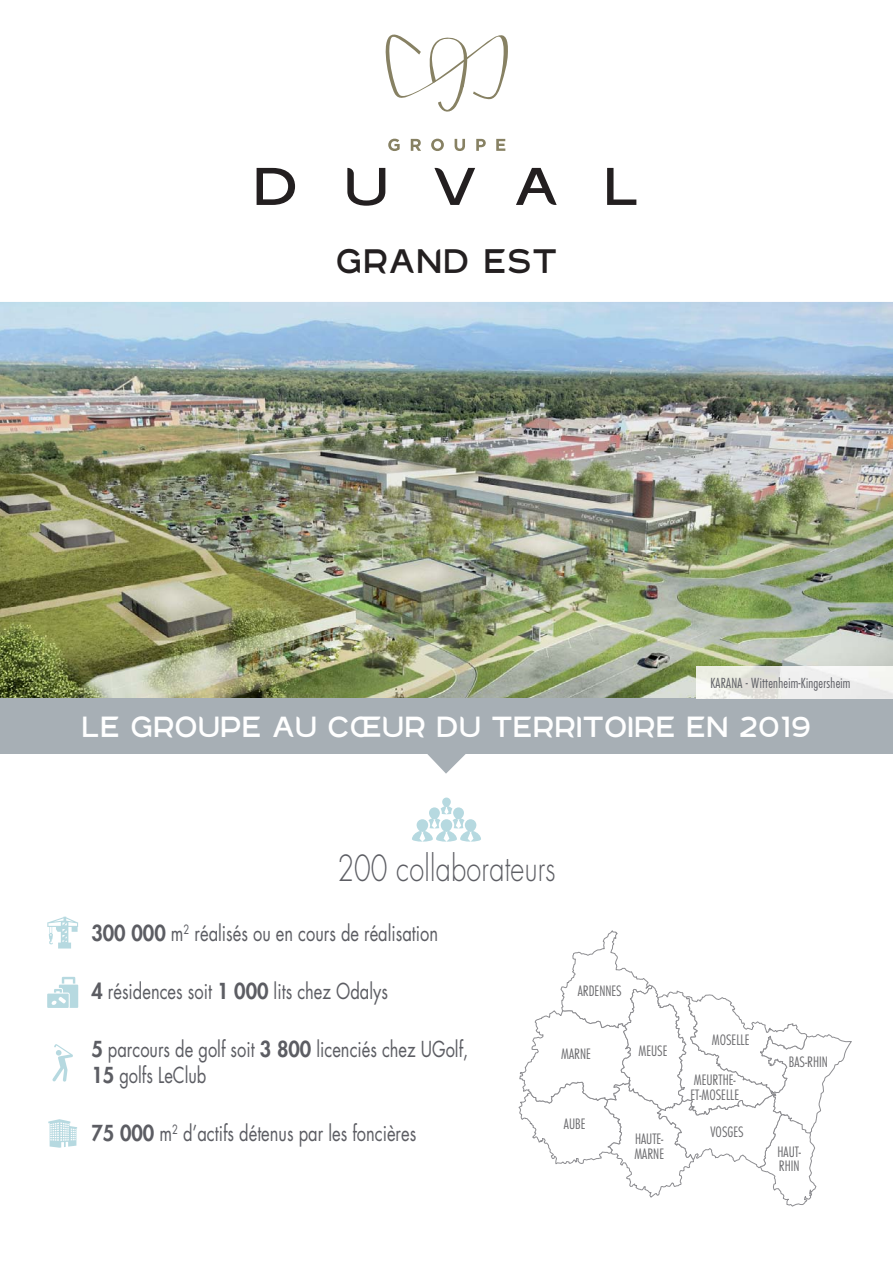
<style>
.page{position:relative;width:893px;height:1263px;background:#fff}
.page>*{position:absolute;margin:0;border:0;box-sizing:border-box;transform-origin:0 0}
.t1{font:47.25px "Duval";letter-spacing:.02em;color:#231f20;scale:.9 1}
.t2{font:40.5px "Duval";color:#fff;scale:.9 1}
.t3{font:300 35.1px "Futura";letter-spacing:.01em;color:#5c5d63;scale:.77 1}
.t4{font:21.45px/25.5px "Futura";color:#5c5d63;scale:.77 1}
.t5{font:300 condensed 15.75px/14.7px "Futura T";color:#6c6c6f}
.t6{font:300 condensed 13.5px "Futura";letter-spacing:.02em;color:#5c5d63}
.s1{font-weight:800}
</style>
<div class="page">
<img style="left:0;top:302px;width:893px;height:397px">
<div style="left:0;top:699px;width:893px;height:55px;background:#a7afb5"></div>
<svg style="left:427px;top:754px;width:39px;height:20px"></svg>
<svg style="left:52px;top:1044px;width:21px;height:38px"></svg>
<svg style="left:48px;top:1119px;width:29px;height:29px"></svg>
<svg style="left:47px;top:977px;width:31px;height:31px"></svg>
<svg style="left:412px;top:797px;width:69px;height:45px"></svg>
<svg style="left:47px;top:917px;width:31px;height:31px"></svg>
<svg style="left:518px;top:930px;width:334px;height:277px"></svg>
<svg style="left:385px;top:35px;width:123px;height:77px"></svg>
<svg style="left:388px;top:139px;width:12px;height:12px"></svg>
<svg style="left:411px;top:139px;width:10px;height:12px"></svg>
<svg style="left:431px;top:139px;width:13px;height:12px"></svg>
<svg style="left:455px;top:139px;width:10px;height:12px"></svg>
<svg style="left:476px;top:139px;width:10px;height:12px"></svg>
<svg style="left:496px;top:139px;width:9px;height:12px"></svg>
<svg style="left:257px;top:168px;width:38px;height:37px"></svg>
<svg style="left:347px;top:168px;width:38px;height:38px"></svg>
<svg style="left:434px;top:168px;width:41px;height:37px"></svg>
<svg style="left:607px;top:168px;width:29px;height:37px"></svg>
<svg style="left:516px;top:168px;width:41px;height:37px"></svg>
<img style="left:696px;top:667px;width:197px;height:32px">
<h1 class="t1" style="left:336px;top:234px;width:247px">GRAND EST</h1>
<p class="t6" style="left:710px;top:677px;width:142px">KARANA - Wittenheim-Kingersheim</p>
<h2 class="t2" style="left:82px;top:703px;width:812px">LE GROUPE AU CŒUR DU TERRITOIRE EN 2019</h2>
<h3 class="t3" style="left:337px;top:852px;width:285px">200 collaborateurs</h3>
<p class="t4" style="left:91px;top:922px;width:452px"><span class="s1">300 000</span> m<sup>2</sup> réalisés ou en cours de réalisation</p>
<p class="t4" style="left:91px;top:980px;width:387px"><span class="s1">4</span> résidences soit <span class="s1">1 000</span> lits chez Odalys</p>
<p class="t4" style="left:91px;top:1038px;width:491px"><span class="s1">5</span> parcours de golf soit <span class="s1">3 800</span> licenciés chez UGolf,<br><span class="s1">15</span> golfs LeClub</p>
<p class="t4" style="left:91px;top:1122px;width:423px"><span class="s1">75 000</span> m<sup>2</sup> d’actifs détenus par les foncières</p>
<p class="t5" style="left:578px;top:985px;width:46px">ARDENNES</p>
<p class="t5" style="left:561px;top:1048px;width:31px">MARNE</p>
<p class="t5" style="left:639px;top:1045px;width:30px">MEUSE</p>
<p class="t5" style="left:564px;top:1118px;width:23px">AUBE</p>
<p class="t5" style="left:634px;top:1133px;width:31px">HAUTE-<br>MARNE</p>
<p class="t5" style="left:712px;top:1034px;width:39px">MOSELLE</p>
<p class="t5" style="left:690px;top:1074px;width:50px">MEURTHE-<br>ET-MOSELLE</p>
<p class="t5" style="left:710px;top:1126px;width:35px">VOSGES</p>
<p class="t5" style="left:789px;top:1056px;width:41px">BAS-RHIN</p>
<p class="t5" style="left:777px;top:1146px;width:25px">HAUT-<br>RHIN</p>
</div>
